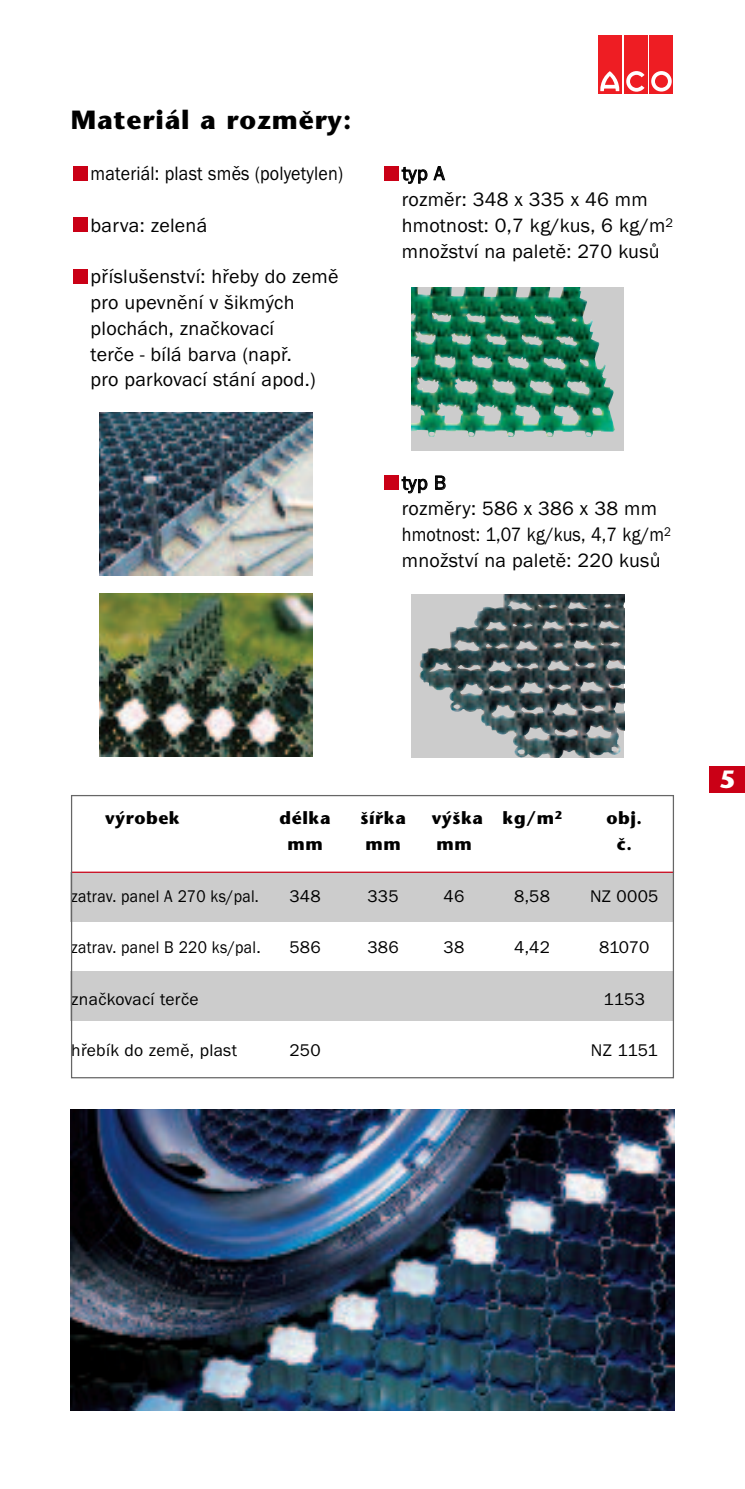
<style>
.page{position:relative;width:745px;height:1489px;background:#fff}
.page>*{position:absolute;margin:0;border:0;box-sizing:border-box;transform-origin:0 0}
.t1{font:700 26.25px "Stone Sans CE";letter-spacing:.03em;color:#000}
.t2{font:700 25px "Stone Sans CE";color:#fff}
.t3{font:20px/25.8px "Franklin Gothic Itc TCE";letter-spacing:.01em;color:#000}
.t4{font:20px "Franklin Gothic Itc TCE";letter-spacing:.01em;color:#000;scale:.9 1}
.t5{font:17.5px "Franklin Gothic Itc TCE";letter-spacing:.02em;color:#000}
.t6{font:17.5px "Franklin Gothic Itc TCE";letter-spacing:.02em;color:#000;scale:.9 1}
.t7{font:700 17.5px "Stone Sans CE";letter-spacing:.03em;color:#000}
</style>
<div class="page">
<div style="left:384px;top:475px;width:14px;height:14px;background:#ca0016"></div>
<div style="left:384px;top:166px;width:14px;height:14px;background:#ca0016"></div>
<div style="left:709px;top:765px;width:35px;height:27px;background:#ca0016"></div>
<div style="left:649px;top:35px;width:24px;height:59px;background:#ee1d23"></div>
<svg style="left:651px;top:71px;width:20px;height:21px"></svg>
<div style="left:623px;top:35px;width:24px;height:59px;background:#ee1d23"></div>
<svg style="left:626px;top:71px;width:18px;height:21px"></svg>
<div style="left:597px;top:35px;width:24px;height:59px;background:#ee1d23"></div>
<svg style="left:600px;top:71px;width:20px;height:20px"></svg>
<img style="left:71px;top:1109px;width:602px;height:301px">
<div style="left:73px;top:269px;width:15px;height:14px;background:#ca0016"></div>
<div style="left:73px;top:218px;width:15px;height:14px;background:#ca0016"></div>
<div style="left:73px;top:166px;width:15px;height:14px;background:#ca0016"></div>
<img style="left:99px;top:593px;width:213px;height:163px">
<div style="left:411px;top:288px;width:213px;height:163px;background:#ccc"></div>
<img style="left:411px;top:288px;width:203px;height:149px">
<div style="left:411px;top:594px;width:213px;height:163px;background:#ccc"></div>
<img style="left:429px;top:594px;width:195px;height:163px">
<div style="left:71px;top:872px;width:602px;height:49px;background:#ccc"></div>
<div style="left:71px;top:971px;width:602px;height:50px;background:#ccc"></div>
<hr style="left:71px;top:871px;width:602px;height:1px;background:#ca0016">
<div style="left:71px;top:795px;width:602px;height:283px;border:1px solid #666"></div>
<img style="left:99px;top:412px;width:213px;height:163px">
<h1 class="t1" style="left:71px;top:110px;width:282px">Materiál a rozmûry:</h1>
<p class="t4" style="left:91px;top:162px;width:282px">materiál: plast směs (polyetylen)</p>
<p class="t3" style="left:91px;top:212px;width:118px">barva: zelená</p>
<p class="t3" style="left:91px;top:263px;width:249px">příslušenství: hřeby do země pro upevnění v šikmých plochách, značkovací<br>terče - bílá barva (např.<br>pro parkovací stání apod.)</p>
<p class="t3" style="left:401px;top:160px;width:272px">typ A<br>rozměr: 348 x 335 x 46 mm hmotnost: 0,7 kg/kus, 6 kg/m<sup>2 </sup>množství na paletě: 270 kusů</p>
<p class="t3" style="left:401px;top:469px;width:271px">typ B<br>rozměry: 586 x 386 x 38 mm hmotnost: 1,07 kg/kus, 4,7 kg/m<sup>2 </sup>množství na paletě: 220 kusů</p>
<p class="t7" style="left:105px;top:812px;width:76px">v˘robek</p>
<p class="t7" style="left:279px;top:812px;width:52px">délka</p>
<p class="t7" style="left:360px;top:812px;width:47px">‰ífika</p>
<p class="t7" style="left:431px;top:812px;width:132px">v˘‰ka kg/m<sup>2</sup></p>
<p class="t7" style="left:606px;top:812px;width:37px">obj.</p>
<p class="t7" style="left:287px;top:838px;width:37px">mm</p>
<p class="t7" style="left:365px;top:838px;width:37px">mm</p>
<p class="t7" style="left:436px;top:838px;width:37px">mm</p>
<p class="t7" style="left:616px;top:838px;width:17px">ã.</p>
<p class="t6" style="left:71px;top:885px;width:210px">zatrav. panel A 270 ks/pal.</p>
<p class="t5" style="left:289px;top:885px;width:33px">348</p>
<p class="t5" style="left:367px;top:885px;width:33px">335</p>
<p class="t5" style="left:443px;top:885px;width:22px">46</p>
<p class="t5" style="left:513px;top:885px;width:38px">8,58</p>
<p class="t5" style="left:589px;top:885px;width:70px">NZ 0005</p>
<p class="t6" style="left:71px;top:936px;width:212px">zatrav. panel B 220 ks/pal.</p>
<p class="t5" style="left:289px;top:936px;width:33px">586</p>
<p class="t5" style="left:367px;top:936px;width:33px">386</p>
<p class="t5" style="left:443px;top:936px;width:22px">38</p>
<p class="t5" style="left:513px;top:936px;width:38px">4,42</p>
<p class="t5" style="left:598px;top:936px;width:52px">81070</p>
<p class="t5" style="left:71px;top:988px;width:129px">značkovací terče</p>
<p class="t5" style="left:603px;top:988px;width:43px">1153</p>
<p class="t5" style="left:71px;top:1039px;width:167px">hřebík do země, plast</p>
<p class="t5" style="left:289px;top:1039px;width:33px">250</p>
<p class="t5" style="left:590px;top:1039px;width:68px">NZ 1151</p>
<p class="t2" style="left:719px;top:770px;width:17px">5</p>
</div>
